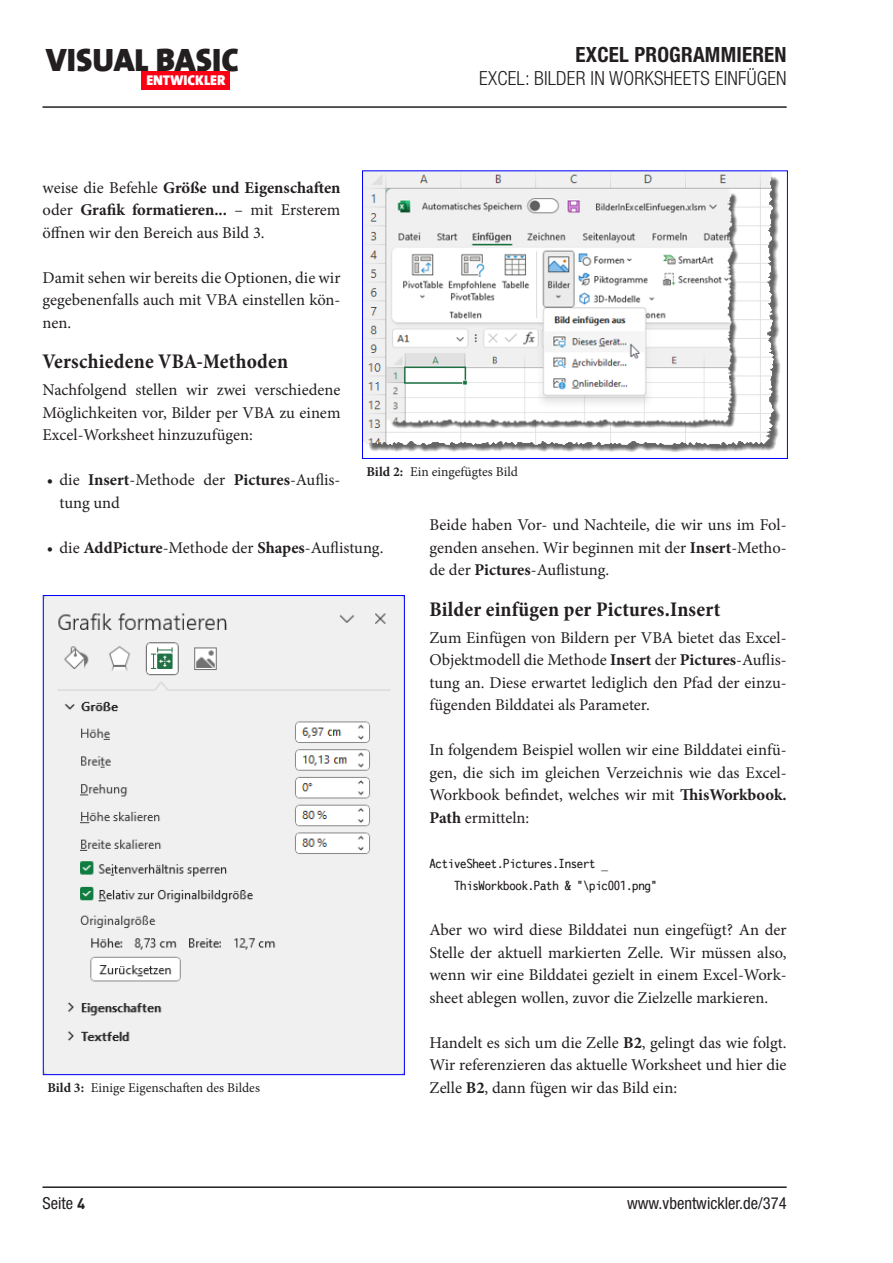
<style>
.page{position:relative;width:893px;height:1263px;background:#fff}
.page>*{position:absolute;margin:0;border:0;box-sizing:border-box;transform-origin:0 0}
.t1{font:900 32.55px "The Sans";color:#231f20}
.Zwischenueberschrift{font:700 condensed 21px "Minion Pro";letter-spacing:.01em;color:#231f20}
.t2{font:700 condensed 21px "Helvetica Neue LT Std";color:#231f20}
.t3{font:300 condensed 19.5px "Helvetica Neue LT Std";letter-spacing:.01em;color:#231f20}
.Fliesstext{font:16.5px/22.5px "Minion Pro";color:#231f20;text-align:justify}
.t4{font:condensed 16.5px "Helvetica Neue LT Std";color:#231f20}
.t5{font:900 14.25px "The Sans";color:#fff}
.t6{font:13.5px "Minion Pro";color:#231f20}
.Listing_Fliesstext_L{font:700 12.75px "Letter Gothic";letter-spacing:-.02em;color:#231f20}
.s1{font-weight:700}
.s2{font-family:"DIN Offc";font-weight:700;font-stretch:normal;font-size:15px}
</style>
<div class="page">
<div style="left:142px;top:71px;width:88px;height:18px;background:#f90015"></div>
<hr style="left:43px;top:1186px;width:744px;height:2px;background:#231f20">
<hr style="left:43px;top:106px;width:744px;height:2px;background:#231f20">
<img style="left:364px;top:173px;width:417px;height:279px">
<div style="left:362px;top:171px;width:426px;height:288px;border:1px solid #00f"></div>
<img style="left:45px;top:597px;width:358px;height:476px">
<h1 class="t1" style="left:46px;top:32px;width:195px">VISUAL BASIC</h1>
<p class="t5" style="left:146px;top:68px;width:80px">ENTWICKLER</p>
<p class="t2" style="left:576px;top:42px;width:22px">EXCEL</p>
<p class="t2" style="left:634px;top:42px;width:13px">PROGRAMMIEREN</p>
<p class="t3" style="left:479px;top:67px;width:309px">EXCEL: BILDER IN WORKSHEETS EINFÜGEN</p>
<p class="Fliesstext" style="left:43px;top:176px;width:299px">weise die Befehle <span class="s1">Größe und Eigenschaften </span>oder <span class="s1">Grafik formatieren...</span> – mit Ersterem öffnen wir den Bereich aus Bild 3.</p>
<p class="Fliesstext" style="left:43px;top:266px;width:299px">Damit sehen wir bereits die Optionen, die wir gegebenenfalls auch mit VBA einstellen kön&shy;nen.</p>
<p class="Zwischenueberschrift" style="left:43px;top:347px;width:247px">Verschiedene VBA-Methoden</p>
<p class="Fliesstext" style="left:43px;top:379px;width:299px">Nachfolgend stellen wir zwei verschiedene Möglichkeiten vor, Bilder per VBA zu einem Excel-Worksheet hinzuzufügen:</p>
<p class="Fliesstext" style="left:60px;top:469px;width:282px;text-indent:-13px">• die <span class="s1">Insert</span>-Methode der <span class="s1">Pictures</span>-Auflis&shy;tung und</p>
<p class="Fliesstext" style="left:47px;top:536px;width:338px">• die <span class="s1">AddPicture</span>-Methode der <span class="s1">Shapes</span>-Auflistung.</p>
<p class="t6" style="left:367px;top:463px;width:153px"><span class="s1">Bild 2:</span> Ein eingefügtes Bild</p>
<p class="Fliesstext" style="left:429px;top:514px;width:359px">Beide haben Vor- und Nachteile, die wir uns im Fol&shy;genden ansehen. Wir beginnen mit der <span class="s1">Insert</span>-Metho&shy;de der <span class="s1">Pictures</span>-Auflistung.</p>
<p class="Zwischenueberschrift" style="left:429px;top:594px;width:292px">Bilder einfügen per Pictures.Insert</p>
<p class="Fliesstext" style="left:429px;top:626px;width:359px">Zum Einfügen von Bildern per VBA bietet das Excel-Objektmodell die Methode <span class="s1">Insert</span> der <span class="s1">Pictures</span>-Auflis&shy;tung an. Diese erwartet lediglich den Pfad der einzu&shy;fügenden Bilddatei als Parameter.</p>
<p class="Fliesstext" style="left:429px;top:739px;width:359px">In folgendem Beispiel wollen wir eine Bilddatei einfü&shy;gen, die sich im gleichen Verzeichnis wie das Excel-Workbook befindet, welches wir mit <span class="s1">ThisWorkbook.<br>Path</span> ermitteln:</p>
<p class="Listing_Fliesstext_L" style="left:429px;top:855px;width:180px">ActiveSheet.Pictures.Insert _</p>
<p class="Listing_Fliesstext_L" style="left:454px;top:877px;width:205px">ThisWorkbook.Path &amp; "\pic001.png"</p>
<p class="Fliesstext" style="left:429px;top:919px;width:359px">Aber wo wird diese Bilddatei nun eingefügt? An der Stelle der aktuell markierten Zelle. Wir müssen also, wenn wir eine Bilddatei gezielt in einem Excel-Work&shy;sheet ablegen wollen, zuvor die Zielzelle markieren.</p>
<p class="Fliesstext" style="left:429px;top:1031px;width:359px">Handelt es sich um die Zelle <span class="s1">B2</span>, gelingt das wie folgt.<br>Wir referenzieren das aktuelle Worksheet und hier die Zelle <span class="s1">B2</span>, dann fügen wir das Bild ein:</p>
<p class="t6" style="left:47px;top:1079px;width:214px"><span class="s1">Bild 3:</span> Einige Eigenschaften des Bildes</p>
<p class="t4" style="left:43px;top:1194px;width:44px">Seite <span class="s2">4</span></p>
<p class="t4" style="left:627px;top:1194px;width:161px">www.vbentwickler.de/374</p>
</div>
